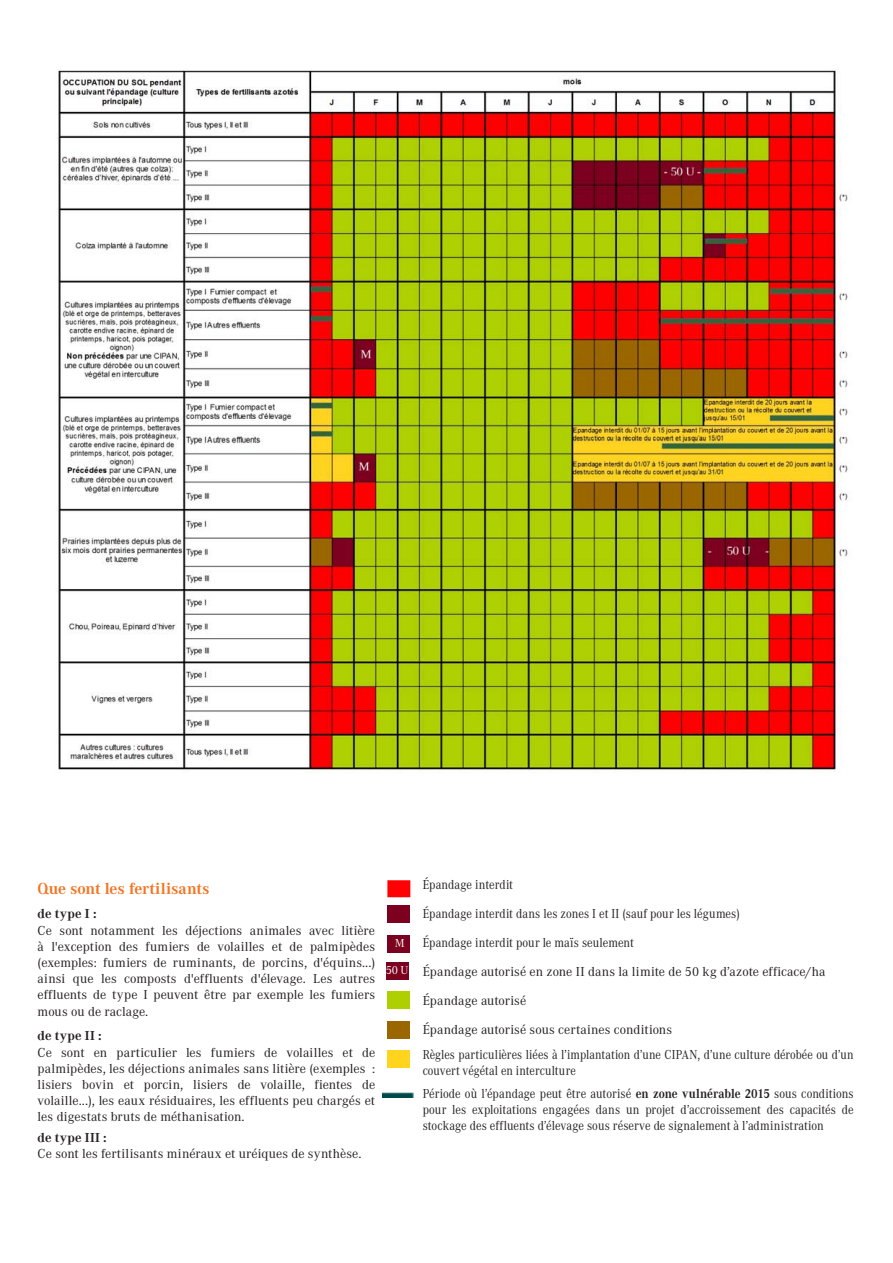
<style>
.page{position:relative;width:893px;height:1263px;background:#fff}
.page>*{position:absolute;margin:0;border:0;box-sizing:border-box;transform-origin:0 0}
.t1{font:700 16.5px "Corporate A";letter-spacing:-.005em;color:#f47321}
.t2{font:13.5px/16.2px "Corporate A";letter-spacing:.005em;color:#231f20;text-align:justify}
.t3{font:13.5px/16.2px "Corporate A";letter-spacing:.005em;color:#231f20;text-align:justify;scale:.9 1}
.t4{font:13.5px/16.2px "Corporate A";letter-spacing:.005em;color:#231f20;scale:.88 1}
.t5{font:700 13.5px "Corporate A";letter-spacing:.02em;color:#231f20}
.t6{font:12px "Corporate A";color:#fff}
.s1{font-weight:700}
</style>
<div class="page">
<img style="left:58px;top:70px;width:790px;height:703px">
<img style="left:383px;top:1093px;width:31px;height:4px">
<div style="left:387px;top:1050px;width:23px;height:17px;background:#ffd41d"></div>
<div style="left:387px;top:992px;width:23px;height:17px;background:#aed000"></div>
<div style="left:387px;top:906px;width:23px;height:17px;background:#7c011e"></div>
<div style="left:387px;top:880px;width:23px;height:17px;background:#ff0103;border:2px solid #ff0103"></div>
<div style="left:387px;top:935px;width:23px;height:17px;background:#7c011e"></div>
<div style="left:386px;top:963px;width:23px;height:17px;background:#7c011e"></div>
<div style="left:387px;top:1021px;width:23px;height:17px;background:#9a6600"></div>
<p class="t1" style="left:38px;top:879px;width:173px">Que sont les fertilisants</p>
<p class="t5" style="left:38px;top:906px;width:60px">de type I :</p>
<p class="t2" style="left:38px;top:922px;width:339px">Ce sont notamment les déjections animales avec litière à l'exception des fumiers de volailles et de palmipèdes (exemples: fumiers de ruminants, de porcins, d'équins...) ainsi que les composts d'effluents d'élevage. Les autres effluents de type I peuvent être par exemple les fumiers mous ou de raclage.</p>
<p class="t5" style="left:38px;top:1028px;width:66px">de type II :</p>
<p class="t2" style="left:38px;top:1044px;width:339px">Ce sont en particulier les fumiers de volailles et de palmipèdes, les déjections animales sans litière (exemples : lisiers bovin et porcin, lisiers de volaille, fientes de volaille...), les eaux résiduaires, les effluents peu chargés et les digestats bruts de méthanisation.</p>
<p class="t5" style="left:38px;top:1130px;width:71px">de type III :</p>
<p class="t2" style="left:38px;top:1146px;width:325px">Ce sont les fertilisants minéraux et uréiques de synthèse.</p>
<p class="t6" style="left:395px;top:936px;width:11px">M</p>
<p class="t6" style="left:386px;top:964px;width:24px">50 U</p>
<p class="t3" style="left:423px;top:877px;width:102px">Épandage interdit</p>
<p class="t3" style="left:423px;top:906px;width:354px">Épandage interdit dans les zones I et II (sauf pour les légumes)</p>
<p class="t3" style="left:423px;top:935px;width:236px">Épandage interdit pour le maïs seulement</p>
<p class="t2" style="left:423px;top:964px;width:404px">Épandage autorisé en zone II dans la limite de 50 kg d’azote efficace/ha</p>
<p class="t2" style="left:423px;top:993px;width:105px">Épandage autorisé</p>
<p class="t2" style="left:423px;top:1022px;width:251px">Épandage autorisé sous certaines conditions</p>
<p class="t4" style="left:423px;top:1047px;width:491px">Règles particulières liées à l’implantation d’une CIPAN, d’une culture dérobée ou d’un couvert végétal en interculture</p>
<p class="t3" style="left:423px;top:1085px;width:481px">Période où l’épandage peut être autorisé <span class="s1">en zone vulnérable 2015</span> sous conditions pour les exploitations engagées dans un projet d’accroissement des capacités de stockage des effluents d’élevage sous réserve de signalement à l’administration</p>
</div>
